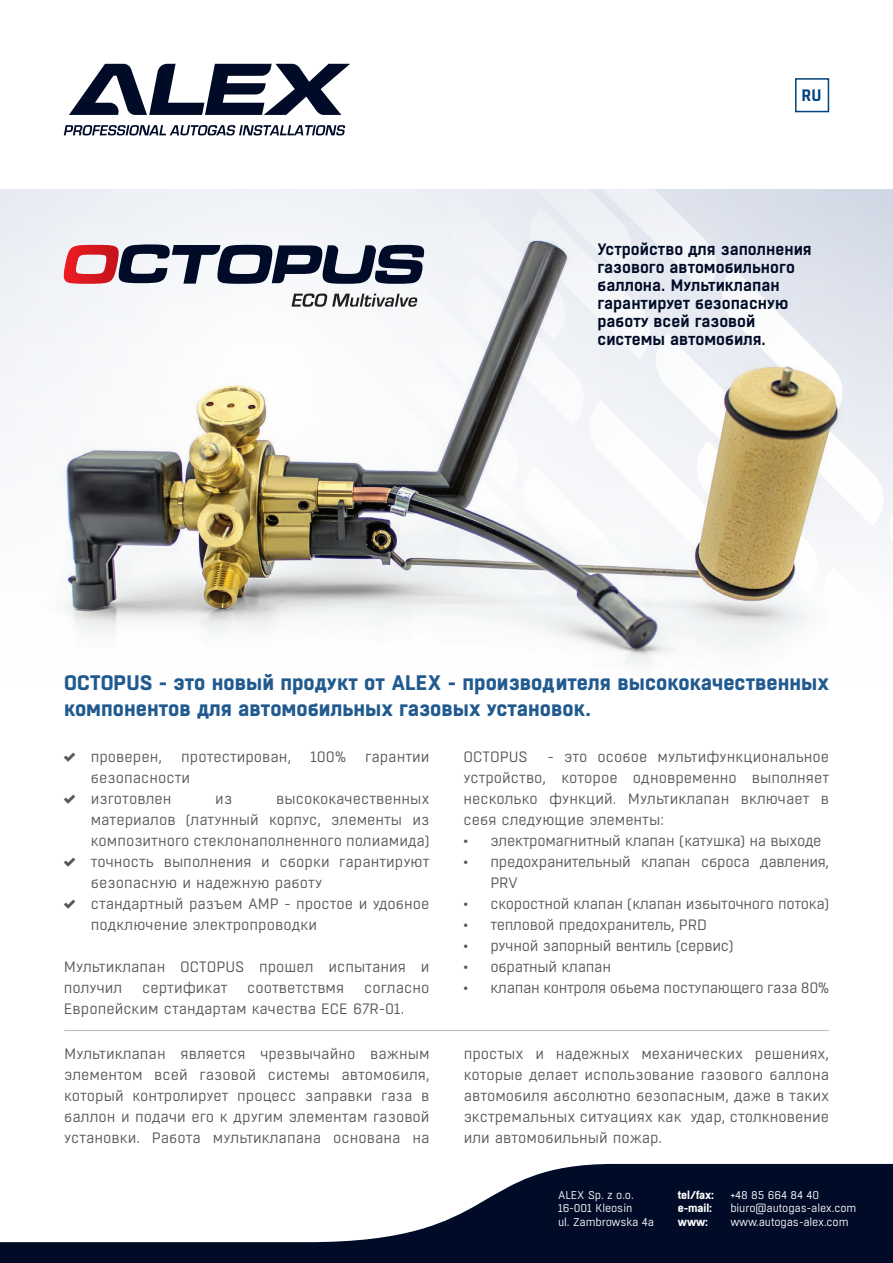
<style>
.page{position:relative;width:893px;height:1263px;background:#fff}
.page>*{position:absolute;margin:0;border:0;box-sizing:border-box;transform-origin:0 0}
.t1{font:700 21px/25.5px "Boxed";color:#205a8f}
.t2{font:700 18px "Rajdhani";color:#00437b}
.t3{font:600 16.5px/18px "Boxed";color:#000b27}
.t4{font:15px/21px "Boxed";color:#57585a;text-align:justify}
.t5{font:15px/21px "Boxed";letter-spacing:-.02em;color:#57585a}
.t6{font:11.25px/13.5px "Boxed";letter-spacing:-.01em;color:#fff}
.t7{font:700 11.25px/13.5px "Boxed";letter-spacing:-.01em;color:#fff}
.s1{font-family:"iconic fill";font-size:12px}
</style>
<div class="page">
<svg style="left:0;top:1164px;width:893px;height:99px;fill:#000b27"></svg>
<img style="left:0;top:63px;width:893px;height:351px">
<div style="left:795px;top:78px;width:34px;height:34px;border:2px solid #00437b"></div>
<svg style="left:56px;top:190px;width:837px;height:476px"></svg>
<hr style="left:64px;top:1030px;width:765px;height:1px;background:#bcbdc0">
<p class="t2" style="left:801px;top:85px;width:21px">RU</p>
<p class="t3" style="left:597px;top:240px;width:216px">Устройство для заполнения газового автомобильного баллона. Мультиклапан гарантирует безопасную работу всей газовой системы автомобиля.</p>
<h1 class="t1" style="left:64px;top:671px;width:766px">OCTOPUS - это новый продукт от ALEX - производителя высококачественных компонентов для автомобильных газовых установок.</h1>
<p class="t4" style="left:64px;top:746px;width:100px"><span class="s1">✓</span> проверен,</p>
<p class="t4" style="left:181px;top:746px;width:112px">протестирован,</p>
<p class="t4" style="left:310px;top:746px;width:37px">100%</p>
<p class="t4" style="left:365px;top:746px;width:66px">гарантии</p>
<p class="t4" style="left:91px;top:767px;width:101px">безопасности</p>
<p class="t4" style="left:64px;top:788px;width:109px"><span class="s1">✓</span> изготовлен</p>
<p class="t4" style="left:215px;top:788px;width:18px">из</p>
<p class="t4" style="left:463px;top:746px;width:367px;text-indent:84px">- это особое мультифункциональное устройство, которое одновременно выполняет несколько функций. Мультиклапан включает в себя следующие элементы:</p>
<p class="t5" style="left:463px;top:830px;width:360px">• электромагнитный клапан (катушка) на выходе</p>
<p class="t5" style="left:490px;top:851px;width:340px;text-indent:-27px">• предохранительный клапан сброса давления,<br>PRV</p>
<p class="t5" style="left:463px;top:893px;width:367px">• скоростной клапан (клапан избыточного потока)</p>
<p class="t5" style="left:463px;top:914px;width:245px">• тепловой предохранитель, PRD</p>
<p class="t5" style="left:463px;top:935px;width:271px">• ручной запорный вентиль (сервис)</p>
<p class="t5" style="left:463px;top:956px;width:149px">• обратный клапан</p>
<p class="t5" style="left:463px;top:977px;width:367px">• клапан контроля обьема поступающего газа 80%</p>
<p class="t4" style="left:463px;top:746px;width:66px">OCTOPUS</p>
<p class="t4" style="left:91px;top:788px;width:340px;text-indent:185px">высококачественных материалов (латунный корпус, элементы из композитного стеклонаполненного полиамида)</p>
<p class="t4" style="left:91px;top:851px;width:340px;text-indent:-27px"><span class="s1">✓</span> точность выполнения и сборки гарантируют безопасную и надежную работу</p>
<p class="t4" style="left:91px;top:893px;width:340px;text-indent:-27px"><span class="s1">✓</span> стандартный разъем AMP - простое и удобное подключение электропроводки</p>
<p class="t4" style="left:64px;top:956px;width:367px">Мультиклапан OCTOPUS прошел испытания и получил</p>
<p class="t4" style="left:142px;top:977px;width:87px">сертификат</p>
<p class="t4" style="left:247px;top:977px;width:99px">соответствмя</p>
<p class="t4" style="left:64px;top:977px;width:367px;text-indent:300px">согласно<br>Европейским стандартам качества ECE 67R-01.</p>
<p class="t4" style="left:64px;top:1043px;width:367px">Мультиклапан является чрезвычайно важным элементом всей газовой системы автомобиля, который контролирует процесс заправки газа в баллон и подачи его к другим элементам газовой установки. Работа мультиклапана основана на</p>
<p class="t4" style="left:464px;top:1043px;width:367px">простых и надежных механических решениях, которые делает использование газового баллона автомобиля абсолютно безопасным, даже в таких экстремальных ситуациях как удар, столкновение или автомобильный пожар.</p>
<p class="t6" style="left:558px;top:1188px;width:97px">ALEX Sp. z o.o.<br>16-001 Kleosin<br>ul. Zambrowska 4a</p>
<p class="t7" style="left:678px;top:1188px;width:38px">tel/fax: e-mail: www:</p>
<p class="t6" style="left:730px;top:1188px;width:127px">+48 85 664 84 40 biuro@autogas-alex.com www.autogas-alex.com</p>
</div>
